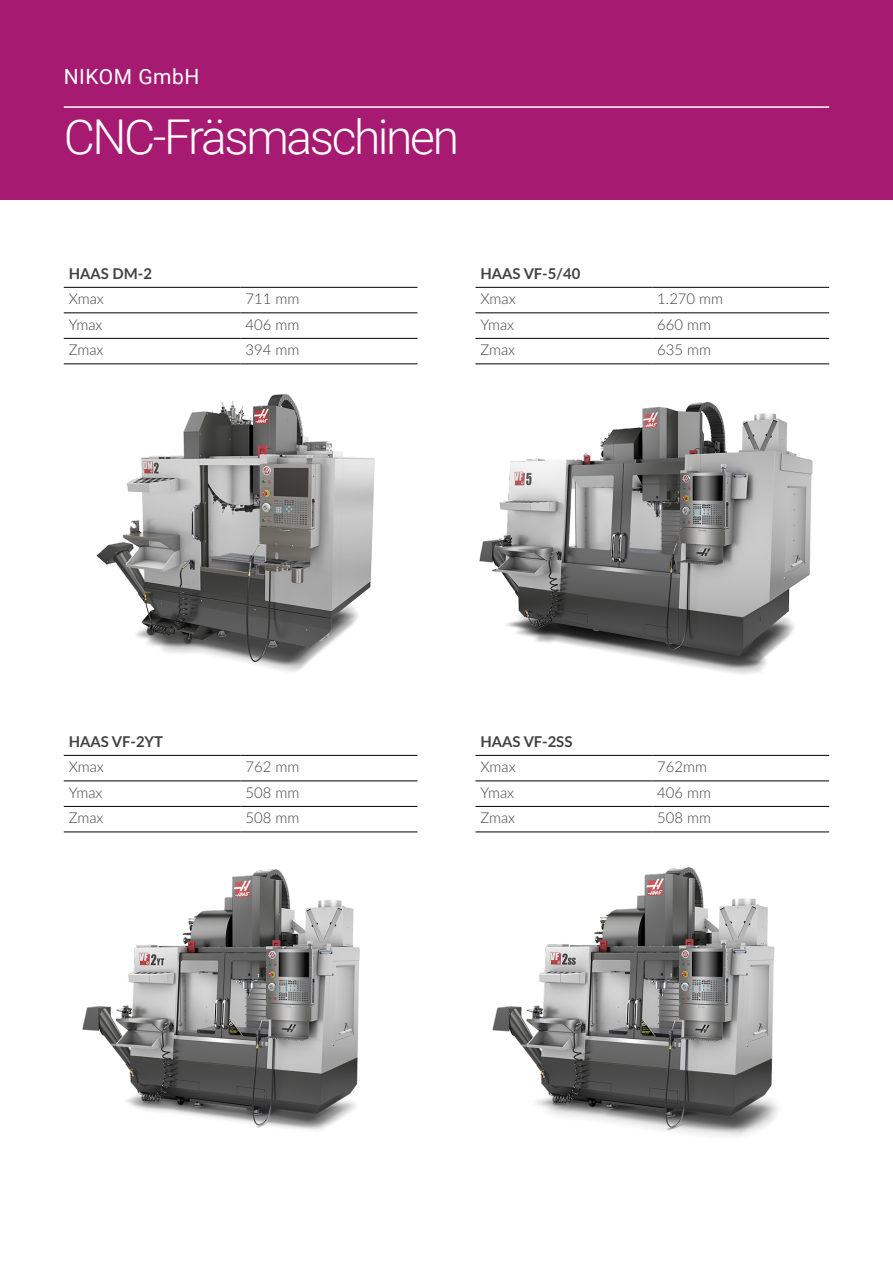
<style>
.page{position:relative;width:893px;height:1263px;background:#fff}
.page>*{position:absolute;margin:0;border:0;box-sizing:border-box;transform-origin:0 0}
.t1{font:300 48px "Roboto";letter-spacing:-.05em;color:#fff}
.t2{font:21px "Roboto";letter-spacing:.025em;color:#fff}
.t3{font:300 14.85px "Lato";color:#424242}
.t4{font:700 14.85px "Lato";color:#424242}
</style>
<div class="page">
<div style="left:0;top:0;width:893px;height:200px;background:#a61b71"></div>
<hr style="left:64px;top:106px;width:765px;height:2px;background:#fff">
<img style="left:96px;top:394px;width:279px;height:278px">
<img style="left:82px;top:869px;width:278px;height:261px">
<img style="left:479px;top:401px;width:334px;height:273px">
<img style="left:492px;top:867px;width:286px;height:269px">
<hr style="left:64px;top:287px;width:177px;height:1px;background:#000">
<hr style="left:241px;top:287px;width:176px;height:1px;background:#000">
<hr style="left:64px;top:313px;width:177px;height:1px;background:#000">
<hr style="left:241px;top:313px;width:176px;height:1px;background:#000">
<hr style="left:64px;top:338px;width:177px;height:1px;background:#000">
<hr style="left:241px;top:338px;width:176px;height:1px;background:#000">
<hr style="left:64px;top:364px;width:177px;height:1px;background:#000">
<hr style="left:241px;top:364px;width:176px;height:1px;background:#000">
<hr style="left:64px;top:755px;width:177px;height:1px;background:#000">
<hr style="left:241px;top:755px;width:176px;height:1px;background:#000">
<hr style="left:64px;top:781px;width:177px;height:1px;background:#000">
<hr style="left:241px;top:781px;width:176px;height:1px;background:#000">
<hr style="left:64px;top:806px;width:177px;height:1px;background:#000">
<hr style="left:241px;top:806px;width:176px;height:1px;background:#000">
<hr style="left:64px;top:832px;width:177px;height:1px;background:#000">
<hr style="left:241px;top:832px;width:176px;height:1px;background:#000">
<hr style="left:475px;top:287px;width:177px;height:1px;background:#000">
<hr style="left:652px;top:287px;width:177px;height:1px;background:#000">
<hr style="left:475px;top:313px;width:177px;height:1px;background:#000">
<hr style="left:652px;top:313px;width:177px;height:1px;background:#000">
<hr style="left:475px;top:338px;width:177px;height:1px;background:#000">
<hr style="left:652px;top:338px;width:177px;height:1px;background:#000">
<hr style="left:475px;top:364px;width:177px;height:1px;background:#000">
<hr style="left:652px;top:364px;width:177px;height:1px;background:#000">
<hr style="left:475px;top:755px;width:177px;height:1px;background:#000">
<hr style="left:652px;top:755px;width:177px;height:1px;background:#000">
<hr style="left:475px;top:781px;width:177px;height:1px;background:#000">
<hr style="left:652px;top:781px;width:177px;height:1px;background:#000">
<hr style="left:475px;top:806px;width:177px;height:1px;background:#000">
<hr style="left:652px;top:806px;width:177px;height:1px;background:#000">
<hr style="left:475px;top:832px;width:177px;height:1px;background:#000">
<hr style="left:652px;top:832px;width:177px;height:1px;background:#000">
<h2 class="t2" style="left:64px;top:62px;width:137px">NIKOM GmbH</h2>
<h1 class="t1" style="left:64px;top:104px;width:397px">CNC-Fräsmaschinen</h1>
<p class="t4" style="left:69px;top:262px;width:85px">HAAS DM-2</p>
<p class="t3" style="left:69px;top:289px;width:37px">Xmax</p>
<p class="t3" style="left:246px;top:289px;width:55px">711 mm</p>
<p class="t3" style="left:69px;top:314px;width:35px">Ymax</p>
<p class="t3" style="left:246px;top:314px;width:55px">406 mm</p>
<p class="t3" style="left:69px;top:340px;width:36px">Zmax</p>
<p class="t3" style="left:246px;top:340px;width:55px">394 mm</p>
<p class="t4" style="left:480px;top:262px;width:102px">HAAS VF-5/40</p>
<p class="t3" style="left:480px;top:289px;width:37px">Xmax</p>
<p class="t3" style="left:657px;top:289px;width:67px">1.270 mm</p>
<p class="t3" style="left:480px;top:314px;width:35px">Ymax</p>
<p class="t3" style="left:657px;top:314px;width:55px">660 mm</p>
<p class="t3" style="left:480px;top:340px;width:36px">Zmax</p>
<p class="t3" style="left:657px;top:340px;width:55px">635 mm</p>
<p class="t4" style="left:69px;top:730px;width:96px">HAAS VF-2YT</p>
<p class="t3" style="left:69px;top:757px;width:37px">Xmax</p>
<p class="t3" style="left:246px;top:757px;width:55px">762 mm</p>
<p class="t3" style="left:69px;top:782px;width:35px">Ymax</p>
<p class="t3" style="left:246px;top:782px;width:55px">508 mm</p>
<p class="t3" style="left:69px;top:808px;width:36px">Zmax</p>
<p class="t3" style="left:246px;top:808px;width:55px">508 mm</p>
<p class="t4" style="left:480px;top:730px;width:94px">HAAS VF-2SS</p>
<p class="t3" style="left:480px;top:757px;width:37px">Xmax</p>
<p class="t3" style="left:657px;top:757px;width:51px">762mm</p>
<p class="t3" style="left:480px;top:782px;width:35px">Ymax</p>
<p class="t3" style="left:657px;top:782px;width:55px">406 mm</p>
<p class="t3" style="left:480px;top:808px;width:36px">Zmax</p>
<p class="t3" style="left:657px;top:808px;width:55px">508 mm</p>
</div>
